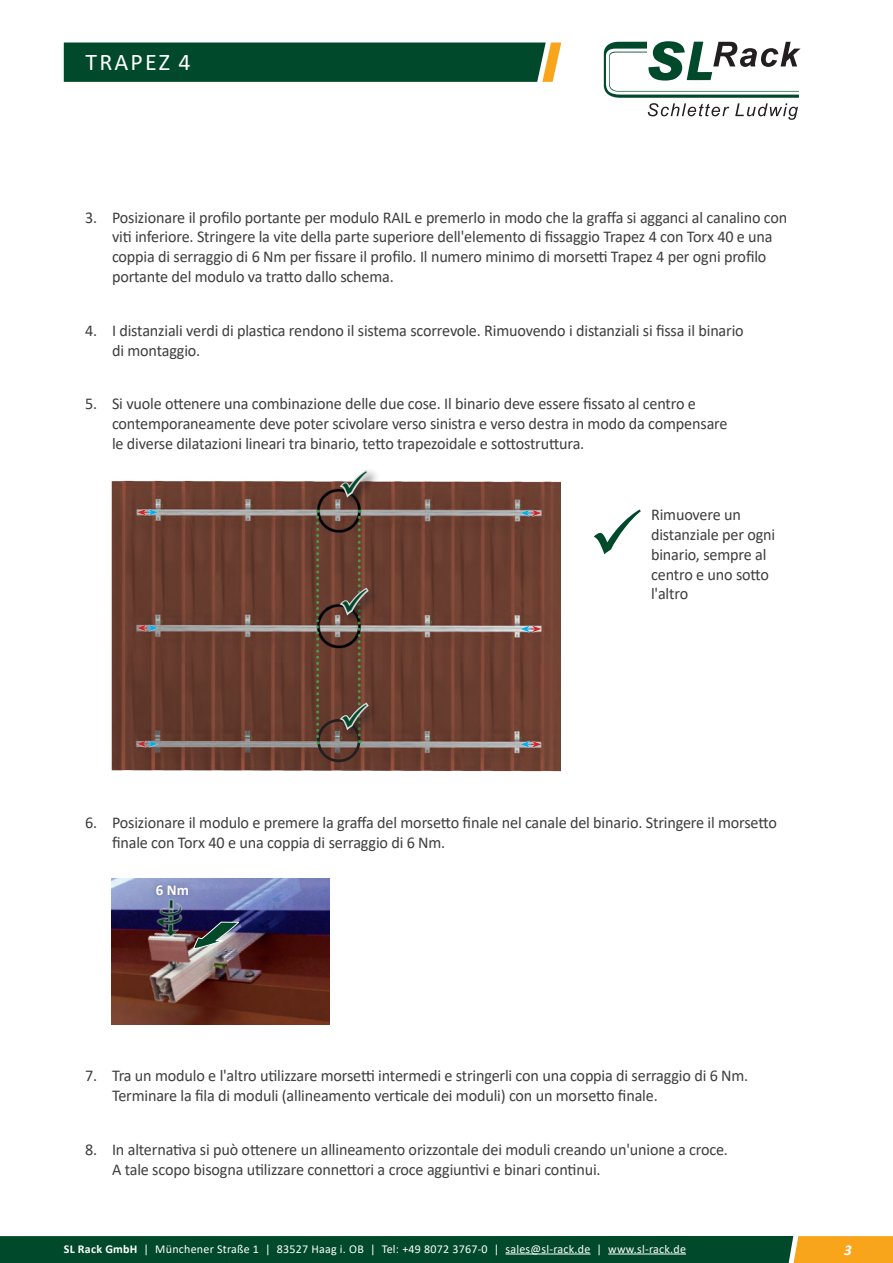
<style>
.page{position:relative;width:893px;height:1263px;background:#fff}
.page>*{position:absolute;margin:0;border:0;box-sizing:border-box;transform-origin:0 0}
.t1{font:24px "Calibri";letter-spacing:.09em;color:#fff}
.t2{font:16.5px/19.8px "Calibri";letter-spacing:-.01em;color:#3e3e3f}
.t3{font:700 15px "Calibri";color:#fff}
.t4{font:italic 700 15px "Calibri";color:#fff}
.t5{font:12px "Calibri";letter-spacing:.02em;color:#fff}
.s1{font-weight:700}
</style>
<div class="page">
<svg style="left:0;top:1236px;width:893px;height:27px;background:#1d552a"></svg>
<hr style="left:506px;top:1253px;width:85px;height:1px;background:#fff">
<hr style="left:608px;top:1253px;width:78px;height:1px;background:#fff">
<div style="left:64px;top:43px;width:497px;height:39px;background:#00492a"></div>
<svg style="left:604px;top:41px;width:196px;height:79px"></svg>
<img style="left:112px;top:480px;width:449px;height:292px">
<div style="left:317px;top:719px;width:43px;height:43px;border:3px solid #231f20;border-radius:50%"></div>
<svg style="left:316px;top:510px;width:3px;height:234px"></svg>
<svg style="left:137px;top:509px;width:21px;height:7px"></svg>
<div style="left:147px;top:624px;width:11px;height:8px;background:#fff;opacity:.75"></div>
<div style="left:137px;top:624px;width:11px;height:8px;background:#fff;opacity:.75"></div>
<svg style="left:137px;top:625px;width:21px;height:6px"></svg>
<div style="left:520px;top:509px;width:11px;height:8px;background:#fff;opacity:.75"></div>
<div style="left:530px;top:509px;width:12px;height:8px;background:#fff;opacity:.75"></div>
<svg style="left:521px;top:510px;width:20px;height:6px"></svg>
<div style="left:520px;top:741px;width:11px;height:7px;background:#fff;opacity:.75"></div>
<div style="left:530px;top:741px;width:12px;height:7px;background:#fff;opacity:.75"></div>
<svg style="left:521px;top:741px;width:20px;height:6px"></svg>
<img style="left:112px;top:878px;width:217px;height:146px">
<svg style="left:192px;top:921px;width:48px;height:28px"></svg>
<img style="left:154px;top:900px;width:32px;height:39px">
<div style="left:150px;top:879px;width:44px;height:21px;background:#231f20;opacity:.4"></div>
<div style="left:147px;top:740px;width:11px;height:8px;background:#fff;opacity:.75"></div>
<div style="left:137px;top:740px;width:11px;height:8px;background:#fff;opacity:.75"></div>
<svg style="left:137px;top:741px;width:21px;height:6px"></svg>
<div style="left:520px;top:625px;width:11px;height:8px;background:#fff;opacity:.75"></div>
<div style="left:530px;top:625px;width:12px;height:8px;background:#fff;opacity:.75"></div>
<svg style="left:521px;top:626px;width:20px;height:6px"></svg>
<div style="left:337px;top:467px;width:44px;height:42px;background:#231f20;opacity:.75"></div>
<div style="left:337px;top:585px;width:44px;height:42px;background:#231f20;opacity:.75"></div>
<div style="left:337px;top:700px;width:44px;height:42px;background:#231f20;opacity:.75"></div>
<svg style="left:342px;top:471px;width:25px;height:24px"></svg>
<svg style="left:342px;top:510px;width:25px;height:233px;background:#644435"></svg>
<h1 class="t1" style="left:86px;top:45px;width:107px">TRAPEZ 4</h1>
<p class="t2" style="left:112px;top:207px;width:677px;text-indent:-27px">3. Posizionare il profilo portante per modulo RAIL e premerlo in modo che la graffa si agganci al canalino con viti inferiore. Stringere la vite della parte superiore dell'elemento di fissaggio Trapez 4 con Torx 40 e una coppia di serraggio di 6 Nm per fissare il profilo. Il numero minimo di morsetti Trapez 4 per ogni profilo portante del modulo va tratto dallo schema.</p>
<p class="t2" style="left:112px;top:320px;width:633px;text-indent:-27px">4. I distanziali verdi di plastica rendono il sistema scorrevole. Rimuovendo i distanziali si fissa il binario di montaggio.</p>
<p class="t2" style="left:112px;top:394px;width:617px;text-indent:-27px">5. Si vuole ottenere una combinazione delle due cose. Il binario deve essere fissato al centro e contemporaneamente deve poter scivolare verso sinistra e verso destra in modo da compensare le diverse dilatazioni lineari tra binario, tetto trapezoidale e sottostruttura.</p>
<p class="t2" style="left:651px;top:504px;width:126px">Rimuovere un distanziale per ogni binario, sempre al centro e uno sotto l'altro</p>
<p class="t2" style="left:112px;top:812px;width:666px;text-indent:-27px">6. Posizionare il modulo e premere la graffa del morsetto finale nel canale del binario. Stringere il morsetto finale con Torx 40 e una coppia di serraggio di 6 Nm.</p>
<p class="t3" style="left:156px;top:879px;width:35px">6 Nm</p>
<p class="t2" style="left:112px;top:1065px;width:638px;text-indent:-27px">7. Tra un modulo e l'altro utilizzare morsetti intermedi e stringerli con una coppia di serraggio di 6 Nm.<br>Terminare la fila di moduli (allineamento verticale dei moduli) con un morsetto finale.</p>
<p class="t2" style="left:112px;top:1139px;width:617px;text-indent:-27px">8. In alternativa si può ottenere un allineamento orizzontale dei moduli creando un'unione a croce.<br>A tale scopo bisogna utilizzare connettori a croce aggiuntivi e binari continui.</p>
<p class="t5" style="left:64px;top:1240px;width:624px"><span class="s1">SL Rack GmbH</span> | Münchener Straße 1 | 83527 Haag i. OB | Tel: +49 8072 3767-0 | sales@sl-rack.de | www.sl-rack.de</p>
<p class="t4" style="left:844px;top:1239px;width:9px">3</p>
</div>
